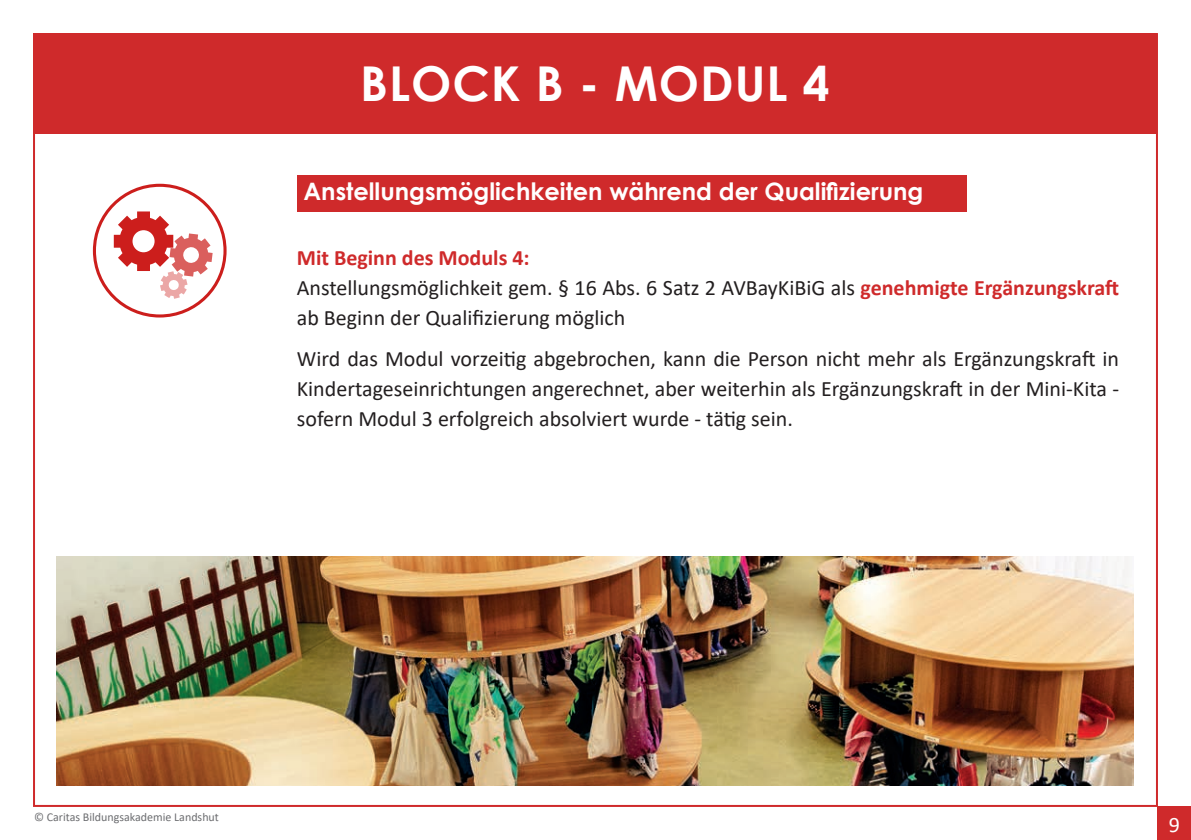
<style>
.page{position:relative;width:1191px;height:840px;background:#fff}
.page>*{position:absolute;margin:0;border:0;box-sizing:border-box;transform-origin:0 0}
.t1{font:700 48px "Century Gothic";letter-spacing:.02em;color:#fff}
.t2{font:700 24px "Century Gothic";color:#fff}
.t3{font:22px/30px "Calibri";color:#231f20}
.t4{font:700 22px "Calibri";color:#cf2a2b}
.t5{font:22px "Calibri";color:#fff}
.t6{font:12px "Calibri";color:#6c6d70}
.s1{font-weight:700;color:#cf2a2b}
</style>
<div class="page">
<div style="left:297px;top:175px;width:669px;height:37px;background:#cf2a2b"></div>
<div style="left:33px;top:33px;width:1124px;height:100px;background:#cf2a2b"></div>
<div style="left:93px;top:184px;width:134px;height:133px;border:3px solid #cc1e1c;border-radius:50%"></div>
<svg style="left:114px;top:211px;width:99px;height:87px"></svg>
<div style="left:1158px;top:806px;width:33px;height:33px;background:#cf2a2b"></div>
<img style="left:57px;top:556px;width:1076px;height:229px">
<p class="t1" style="left:360px;top:47px;width:471px">BLOCK B - MODUL 4</p>
<p class="t2" style="left:303px;top:173px;width:621px">Anstellungsmöglichkeiten während der Qualifizierung</p>
<p class="t4" style="left:297px;top:241px;width:234px">Mit Beginn des Moduls 4:</p>
<p class="t3" style="left:297px;top:271px;width:824px">Anstellungsmöglichkeit gem. § 16 Abs. 6 Satz 2 AVBayKiBiG als <span class="s1">genehmigte Ergänzungskraft </span>ab Beginn der Qualifizierung möglich</p>
<p class="t3" style="left:297px;top:343px;width:824px;text-align:justify">Wird das Modul vorzeitig abgebrochen, kann die Person nicht mehr als Ergänzungskraft in Kindertageseinrichtungen angerechnet, aber weiterhin als Ergänzungskraft in der Mini-Kita - sofern Modul 3 erfolgreich absolviert wurde - tätig sein.</p>
<p class="t6" style="left:34px;top:807px;width:186px">© Caritas Bildungsakademie Landshut</p>
<p class="t5" style="left:1168px;top:808px;width:13px">9</p>
</div>
